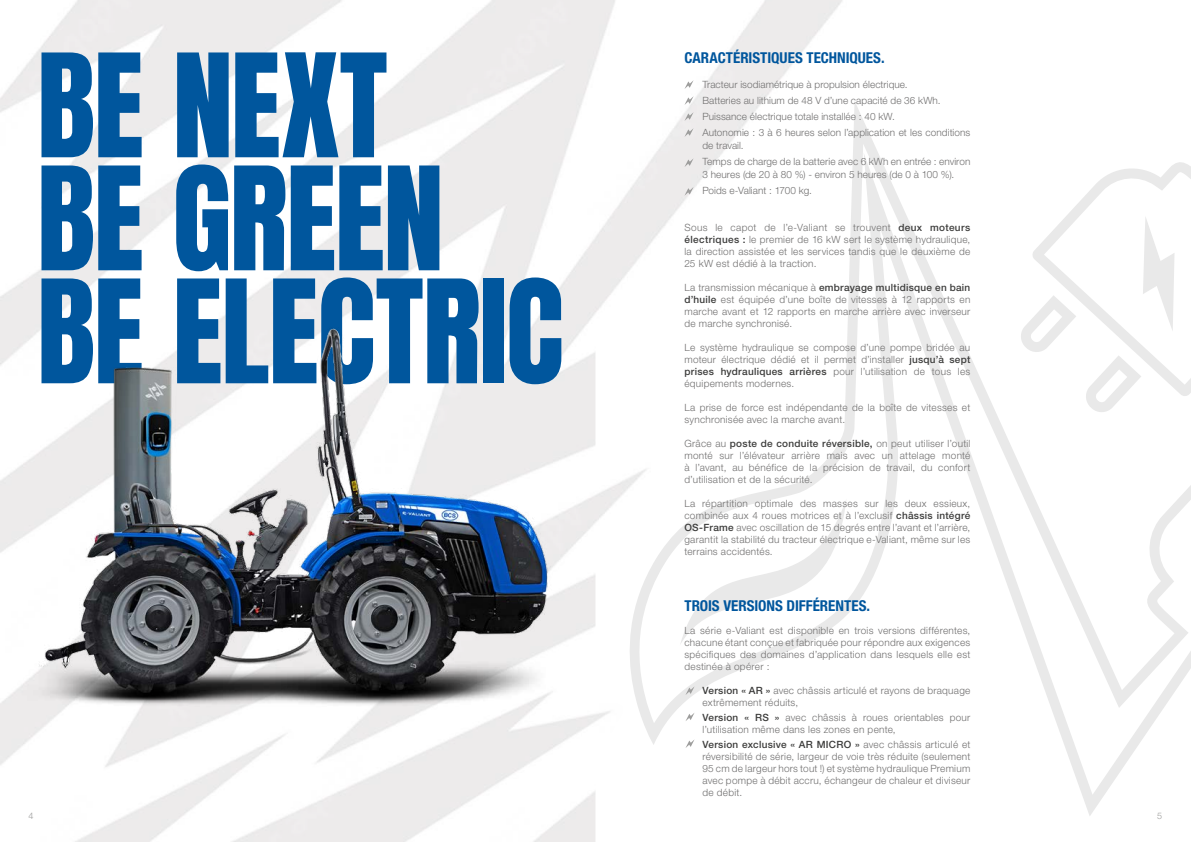
<style>
.page{position:relative;width:1191px;height:842px;background:#fff}
.page>*{position:absolute;margin:0;border:0;box-sizing:border-box;transform-origin:0 0}
.t1{font:122px/113px "Anton";letter-spacing:-.015em;color:#00569d}
.t2{font:700 condensed 15px "Helvetica Neue LT Std";color:#00569d}
.t3{font:300 10px/12px "Helvetica Neue LT Std";letter-spacing:.025em;color:#706f6f;text-align:justify}
.t4{font:300 10px/16px "Helvetica Neue LT Std";letter-spacing:.005em;color:#706f6f}
.t5{font:300 9px "Helvetica Neue LT Std";color:#9d9d9c}
.s1{font-weight:500;color:#3c3c3b}
</style>
<div class="page">
<img style="left:0;top:294px;width:595px;height:431px">
<svg style="left:598px;top:101px;width:542px;height:715px"></svg>
<svg style="left:680px;top:499px;width:166px;height:146px"></svg>
<svg style="left:1019px;top:295px;width:12px;height:59px"></svg>
<svg style="left:1031px;top:101px;width:160px;height:642px"></svg>
<svg style="left:1143px;top:216px;width:31px;height:116px"></svg>
<svg style="left:684px;top:81px;width:9px;height:8px"></svg>
<svg style="left:685px;top:686px;width:9px;height:9px"></svg>
<svg style="left:685px;top:712px;width:9px;height:9px"></svg>
<svg style="left:685px;top:739px;width:9px;height:9px"></svg>
<svg style="left:684px;top:96px;width:9px;height:9px"></svg>
<svg style="left:684px;top:112px;width:9px;height:9px"></svg>
<svg style="left:684px;top:128px;width:9px;height:9px"></svg>
<svg style="left:684px;top:158px;width:9px;height:9px"></svg>
<svg style="left:684px;top:187px;width:9px;height:9px"></svg>
<h1 class="t1" style="left:37px;top:59px;width:528px">BE NEXT<br>BE GREEN<br>BE ELECTRIC</h1>
<h2 class="t2" style="left:684px;top:49px;width:202px">CARACTÉRISTIQUES TECHNIQUES.</h2>
<p class="t4" style="left:702px;top:76px;width:269px">Tracteur isodiamétrique à propulsion électrique.<br>Batteries au lithium de 48 V d’une capacité de 36 kWh.<br>Puissance électrique totale installée : 40 kW.<br>Autonomie : 3 à 6 heures selon l’application et les conditions</p>
<p class="t4" style="left:702px;top:137px;width:269px">de travail.<br>Temps de charge de la batterie avec 6 kWh en entrée : environ</p>
<p class="t4" style="left:702px;top:166px;width:253px">3 heures (de 20 à 80 %) - environ 5 heures (de 0 à 100 %).<br>Poids e-Valiant : 1700 kg.</p>
<p class="t3" style="left:684px;top:221px;width:287px">Sous le capot de l’e-Valiant se trouvent <span class="s1">deux moteurs électriques :</span> le premier de 16 kW sert le système hydraulique, la direction assistée et les services tandis que le deuxième de 25 kW est dédié à la traction.</p>
<p class="t3" style="left:684px;top:281px;width:287px">La transmission mécanique à <span class="s1">embrayage multidisque en bain d’huile</span> est équipée d’une boîte de vitesses à 12 rapports en marche avant et 12 rapports en marche arrière avec inverseur de marche synchronisé.</p>
<p class="t3" style="left:684px;top:341px;width:287px">Le système hydraulique se compose d’une pompe bridée au moteur électrique dédié et il permet d’installer <span class="s1">jusqu’à sept prises hydrauliques arrières</span> pour l’utilisation de tous les équipements modernes.</p>
<p class="t3" style="left:684px;top:401px;width:287px">La prise de force est indépendante de la boîte de vitesses et synchronisée avec la marche avant.</p>
<p class="t3" style="left:684px;top:437px;width:287px">Grâce au <span class="s1">poste de conduite réversible,</span> on peut utiliser l’outil monté sur l’élévateur arrière mais avec un attelage monté à l’avant, au bénéfice de la précision de travail, du confort d’utilisation et de la sécurité.</p>
<p class="t3" style="left:684px;top:497px;width:287px">La répartition optimale des masses sur les deux essieux, combinée aux 4 roues motrices et à l’exclusif <span class="s1">châssis intégré OS-Frame</span> avec oscillation de 15 degrés entre l’avant et l’arrière, garantit la stabilité du tracteur électrique e-Valiant, même sur les terrains accidentés.</p>
<h2 class="t2" style="left:684px;top:597px;width:187px">TROIS VERSIONS DIFFÉRENTES.</h2>
<p class="t3" style="left:684px;top:624px;width:287px">La série e-Valiant est disponible en trois versions différentes, chacune étant conçue et fabriquée pour répondre aux exigences spécifiques des domaines d’application dans lesquels elle est destinée à opérer :</p>
<p class="t3" style="left:702px;top:684px;width:269px"><span class="s1">Version « AR »</span> avec châssis articulé et rayons de braquage extrêmement réduits,</p>
<p class="t3" style="left:702px;top:711px;width:269px"><span class="s1">Version « RS »</span> avec châssis à roues orientables pour l’utilisation même dans les zones en pente,</p>
<p class="t3" style="left:702px;top:738px;width:269px"><span class="s1">Version exclusive « AR MICRO »</span> avec châssis articulé et réversibilité de série, largeur de voie très réduite (seulement 95 cm de largeur hors tout !) et système hydraulique Premium avec pompe à débit accru, échangeur de chaleur et diviseur de débit.</p>
<p class="t5" style="left:28px;top:810px;width:7px">4</p>
<p class="t5" style="left:1157px;top:810px;width:7px">5</p>
</div>
